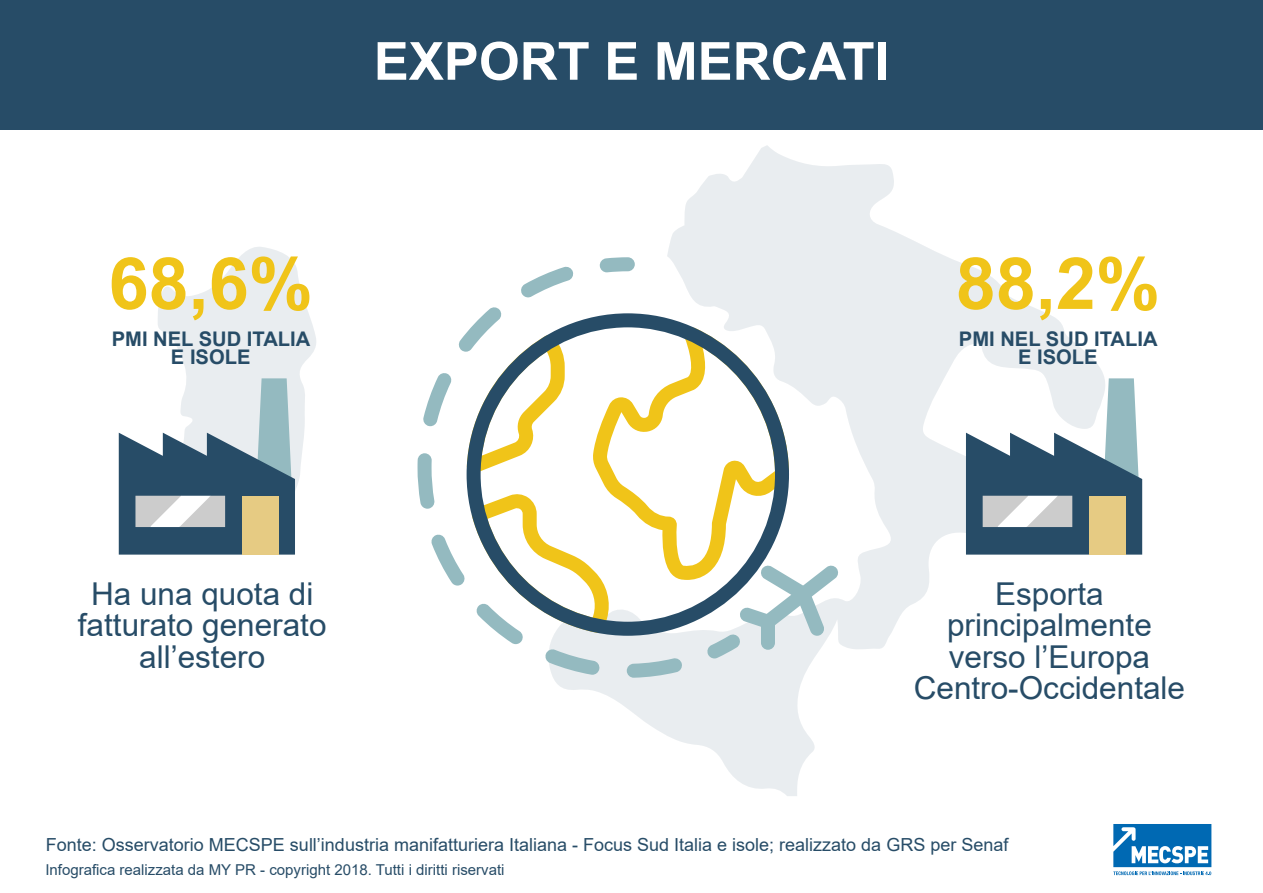
<style>
.page{position:relative;width:1263px;height:893px;background:#fff}
.page>*{position:absolute;margin:0;border:0;box-sizing:border-box;transform-origin:0 0}
.t1{font:700 72px "Arial";color:#f0c419}
.t2{font:700 52.5px "Arial";color:#fff}
.t3{font:31.5px/31.5px "Arial";color:#274c67;text-align:center}
.t4{font:700 20.1px/18.1px "Arial";color:#274c67;text-align:center}
.t5{font:18px "Arial";color:#274c67}
.t6{font:15px "Arial";color:#274c67}
</style>
<div class="page">
<svg style="left:552px;top:145px;width:552px;height:651px"></svg>
<svg style="left:158px;top:247px;width:158px;height:244px;fill:#e9edf0"></svg>
<div style="left:0;top:0;width:1263px;height:129px;background:#274c67"></div>
<svg style="left:1113px;top:824px;width:98px;height:51px"></svg>
<svg style="left:599px;top:257px;width:36px;height:15px"></svg>
<svg style="left:417px;top:453px;width:18px;height:56px"></svg>
<svg style="left:431px;top:534px;width:34px;height:52px"></svg>
<svg style="left:423px;top:373px;width:29px;height:53px"></svg>
<svg style="left:458px;top:307px;width:107px;height:166px"></svg>
<svg style="left:627px;top:658px;width:56px;height:20px"></svg>
<svg style="left:521px;top:266px;width:53px;height:31px"></svg>
<svg style="left:502px;top:636px;width:110px;height:39px"></svg>
<svg style="left:706px;top:565px;width:133px;height:93px"></svg>
<svg style="left:467px;top:313px;width:322px;height:323px"></svg>
<svg style="left:119px;top:378px;width:176px;height:177px"></svg>
<div style="left:242px;top:496px;width:36px;height:59px;background:#e6cb83"></div>
<svg style="left:966px;top:378px;width:176px;height:177px"></svg>
<div style="left:1089px;top:496px;width:36px;height:59px;background:#e6cb83"></div>
<h2 class="t2" style="left:374px;top:24px;width:517px">EXPORT E MERCATI</h2>
<h1 class="t1" style="left:109px;top:233px;width:206px">68,6%</h1>
<p class="t4" style="left:112px;top:330px;width:200px">PMI NEL SUD ITALIA<br>E ISOLE</p>
<h1 class="t1" style="left:956px;top:233px;width:206px">88,2%</h1>
<p class="t4" style="left:959px;top:330px;width:200px">PMI NEL SUD ITALIA<br>E ISOLE</p>
<h3 class="t3" style="left:78px;top:578px;width:250px">Ha una quota di fatturato generato all’estero</h3>
<h3 class="t3" style="left:914px;top:578px;width:273px">Esporta principalmente verso l’Europa<br>Centro-Occidentale</h3>
<p class="t5" style="left:46px;top:832px;width:964px">Fonte: Osservatorio MECSPE sull’industria manifatturiera Italiana - Focus Sud Italia e isole; realizzato da GRS per Senaf</p>
<p class="t6" style="left:45px;top:859px;width:461px">Infografica realizzata da MY PR - copyright 2018. Tutti i diritti riservati</p>
</div>
